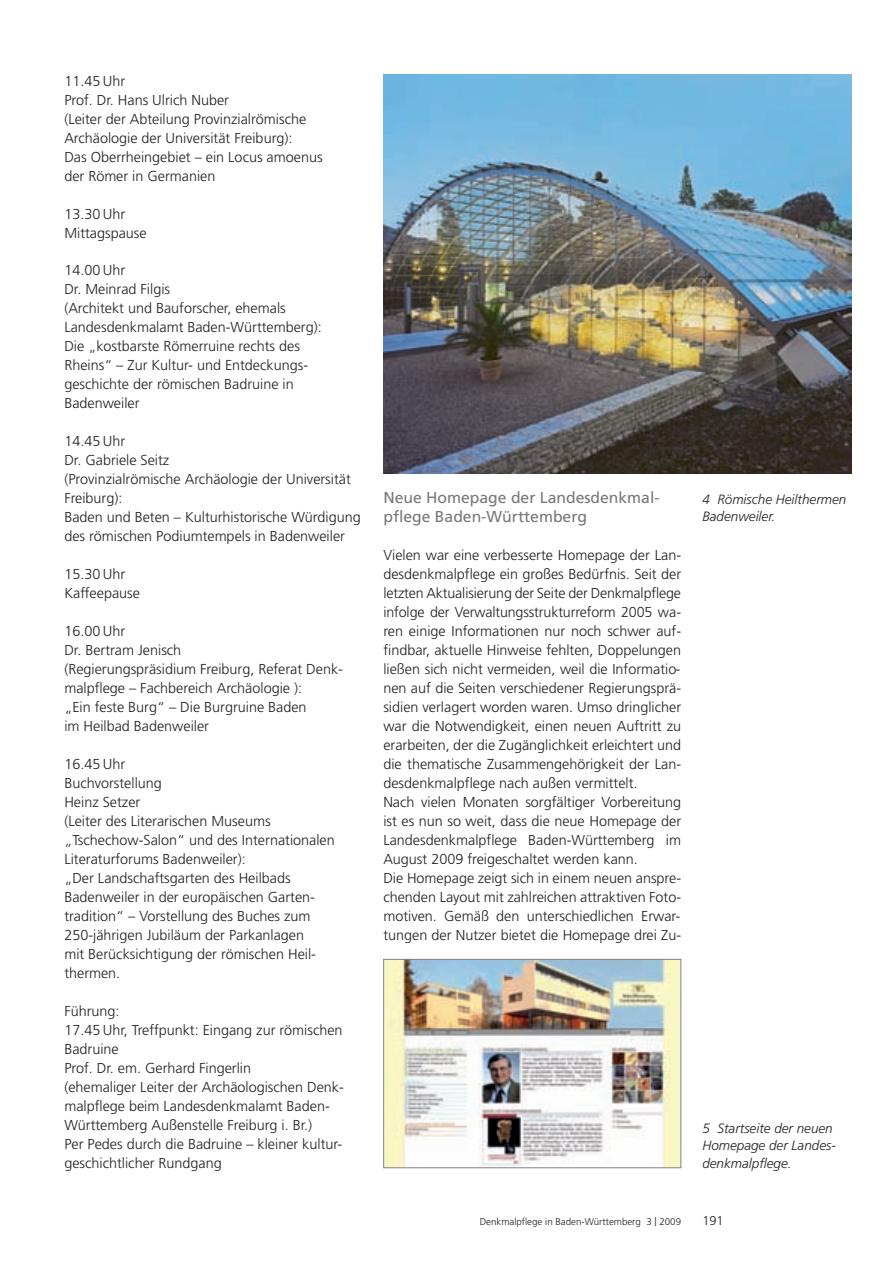
<style>
.page{position:relative;width:893px;height:1263px;background:#fff}
.page>*{position:absolute;margin:0;border:0;box-sizing:border-box;transform-origin:0 0}
.t1{font:15.75px/19px "Frutiger";color:#76787b}
.t2{font:300 14.4px/19px "Frutiger";color:#231f20}
.t3{font:italic 300 13.5px/17.2px "Frutiger";color:#231f20}
.t4{font:300 12.75px "Frutiger";color:#231f20}
.t5{font:300 9.75px "Frutiger";color:#231f20}
.s1{font-size:12px}
</style>
<div class="page">
<img style="left:385px;top:961px;width:294px;height:205px">
<div style="left:383px;top:959px;width:298px;height:209px;border:1px solid #808285"></div>
<img style="left:383px;top:75px;width:468px;height:398px">
<p class="t2" style="left:64px;top:72px;width:260px">11.45 Uhr<br>Prof. Dr. Hans Ulrich Nuber<br>(Leiter der Abteilung Provinzialrömische<br>Archäologie der Universität Freiburg):<br>Das Oberrheingebiet – ein Locus amoenus der Römer in Germanien</p>
<p class="t2" style="left:64px;top:205px;width:84px">13.30 Uhr<br>Mittagspause</p>
<p class="t2" style="left:64px;top:262px;width:259px">14.00 Uhr<br>Dr. Meinrad Filgis<br>(Architekt und Bauforscher, ehemals<br>Landesdenkmalamt Baden-Württemberg):<br>Die „kostbarste Römerruine rechts des<br>Rheins“ – Zur Kultur- und Entdeckungs - geschichte der römischen Badruine in<br>Badenweiler</p>
<p class="t2" style="left:64px;top:433px;width:298px">14.45 Uhr<br>Dr. Gabriele Seitz<br>(Provinzialrömische Archäologie der Universität<br>Freiburg):<br>Baden und Beten – Kulturhistorische Würdigung des römischen Podiumtempels in Badenweiler</p>
<p class="t2" style="left:64px;top:566px;width:77px">15.30 Uhr<br>Kaffeepause</p>
<p class="t2" style="left:64px;top:623px;width:280px">16.00 Uhr<br>Dr. Bertram Jenisch<br>(Regierungspräsidium Freiburg, Referat Denk&shy;malpflege – Fachbereich Archäologie ):<br>„Ein feste Burg“ – Die Burgruine Baden<br>im Heilbad Badenweiler</p>
<p class="t2" style="left:64px;top:756px;width:272px">16.45 Uhr<br>Buchvorstellung<br>Heinz Setzer<br>(Leiter des Literarischen Museums „Tschechow-Salon“ und des Internationalen<br>Literaturforums Badenweiler):<br>„Der Landschaftsgarten des Heilbads<br>Badenweiler in der europäischen Garten&shy;tradition“ – Vorstellung des Buches zum<br>250-jährigen Jubiläum der Parkanlagen<br>mit Berücksichtigung der römischen Heil&shy;thermen.</p>
<p class="t2" style="left:64px;top:1002px;width:281px">Führung:<br>17.45 Uhr, Treffpunkt: Eingang zur römischen Badruine<br>Prof. Dr. em. Gerhard Fingerlin<br>(ehemaliger Leiter der Archäologischen Denk&shy;malpflege beim Landesdenkmalamt Baden-Württemberg Außenstelle Freiburg i. Br.)<br>Per Pedes durch die Badruine – kleiner kultur&shy;geschichtlicher Rundgang</p>
<p class="t1" style="left:383px;top:489px;width:278px">Neue Homepage der Landesdenkmal&shy;pflege Baden-Württemberg</p>
<p class="t2" style="left:383px;top:547px;width:299px">Vielen war eine verbesserte Homepage der Lan&shy;desdenkmalpflege ein großes Bedürfnis. Seit der letzten Aktualisierung der Seite der Denkmalpflege infolge der Verwaltungsstrukturreform 2005 wa&shy;ren einige Informationen nur noch schwer auf&shy;findbar, aktuelle Hinweise fehlten, Doppelungen ließen sich nicht vermeiden, weil die Informatio&shy;nen auf die Seiten verschiedener Regierungsprä&shy;sidien verlagert worden waren. Umso dringlicher war die Notwendigkeit, einen neuen Auftritt zu erarbeiten, der die Zugänglichkeit erleichtert und die thematische Zusammengehörigkeit der Lan&shy;desdenkmalpflege nach außen vermittelt.<br>Nach vielen Monaten sorgfältiger Vorbereitung ist es nun so weit, dass die neue Homepage der Landesdenkmalpflege Baden-Württemberg im August 2009 freigeschaltet werden kann.<br>Die Homepage zeigt sich in einem neuen anspre&shy;chenden Layout mit zahlreichen attraktiven Foto&shy;motiven. Gemäß den unterschiedlichen Erwar&shy;tungen der Nutzer bietet die Homepage drei Zu-</p>
<p class="t3" style="left:702px;top:491px;width:145px">4 Römische Heilthermen<br>Badenweiler.</p>
<p class="t3" style="left:702px;top:1121px;width:135px">5 Startseite der neuen<br>Homepage der Landes&shy;denkmalpflege.</p>
<p class="t5" style="left:480px;top:1217px;width:203px">Denkmalpflege in Baden-Württemberg 3 <span class="s1">|</span> 2009</p>
<p class="t4" style="left:702px;top:1215px;width:23px">191</p>
</div>
